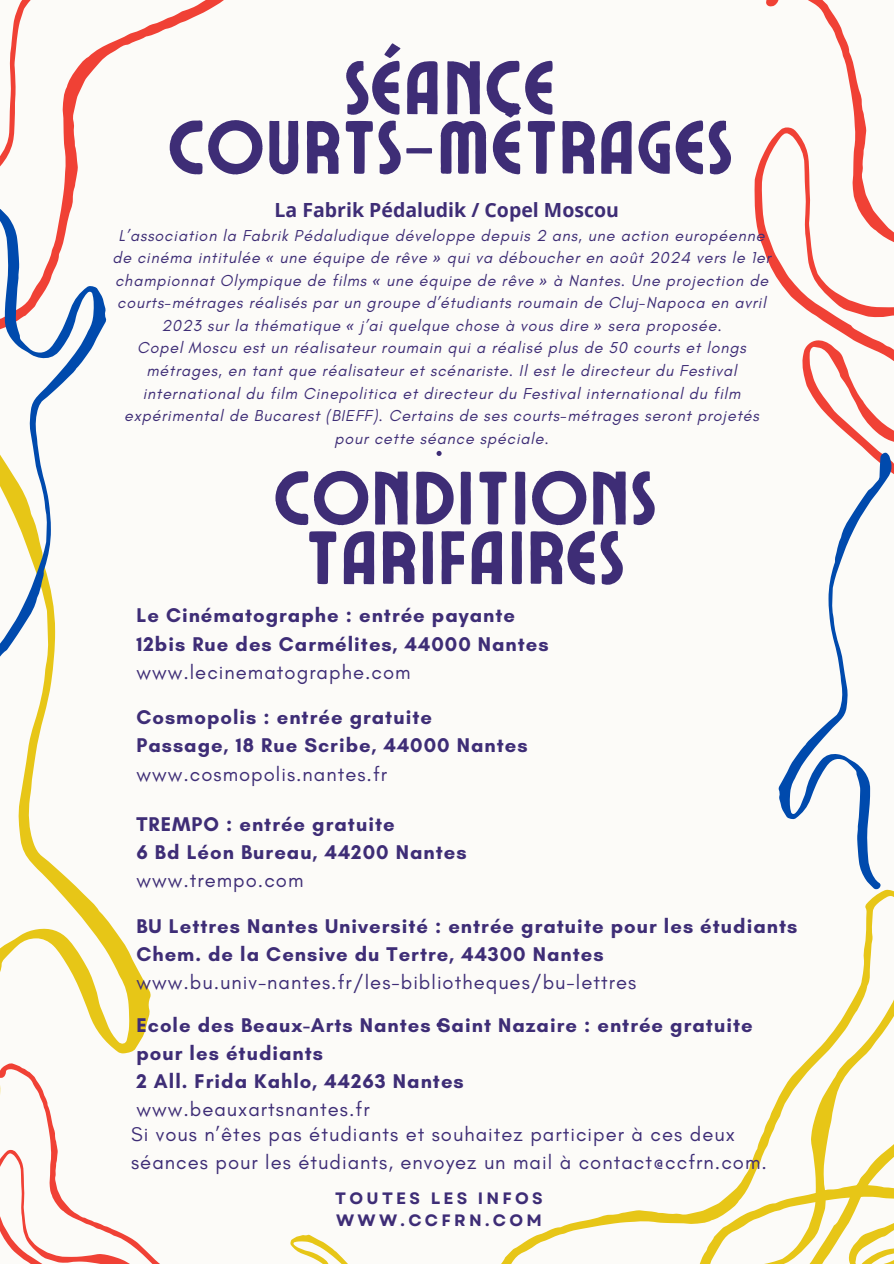
<style>
.page{position:relative;width:894px;height:1264px;background:#fff}
.page>*{position:absolute;margin:0;border:0;box-sizing:border-box;transform-origin:0 0}
.t1{font:75.45px/59.7px "Ayr Lucidity Condensed";color:#3e2d76;text-align:center}
.t2{font:700 20.25px/28.2px "Glacial Indifference";letter-spacing:.05em;color:#3e2d76}
.t3{font:20.25px/28.2px "Glacial Indifference";letter-spacing:.05em;color:#3e2d76}
.t4{font:700 19.5px "Open Sans";color:#3e2d76}
.t5{font:700 16.5px "Garet";letter-spacing:.2em;color:#3e2d76}
.t6{font:italic 16.2px/22.5px "Glacial Indifference";letter-spacing:.05em;color:#3e2d76;text-align:center}
.s1{font-family:"Noto Sans"}
</style>
<div class="page">
<div style="left:0;top:0;width:893px;height:1263px;background:#fcfbf8"></div>
<svg style="left:754px;top:0;width:139px;height:474px"></svg>
<svg style="left:778px;top:452px;width:113px;height:377px"></svg>
<svg style="left:508px;top:1210px;width:189px;height:53px"></svg>
<svg style="left:436px;top:451px;width:5px;height:5px"></svg>
<svg style="left:290px;top:1234px;width:218px;height:29px"></svg>
<svg style="left:0;top:1188px;width:159px;height:75px"></svg>
<svg style="left:697px;top:829px;width:196px;height:434px"></svg>
<svg style="left:0;top:692px;width:151px;height:496px"></svg>
<svg style="left:0;top:0;width:224px;height:320px"></svg>
<svg style="left:0;top:208px;width:106px;height:484px"></svg>
<svg style="left:436px;top:1022px;width:5px;height:5px"></svg>
<h3 class="t1" style="left:168px;top:54px;width:566px">SÉANCE<br>COURTS-MÉTRAGES</h3>
<p class="t4" style="left:274px;top:196px;width:346px">La Fabrik Pédaludik / Copel Moscou</p>
<p class="t6" style="left:112px;top:224px;width:660px">L’association la Fabrik Pédaludique développe depuis 2 ans, une action européenne de cinéma intitulée <span class="s1">«</span> une équipe de rêve <span class="s1">»</span> qui va déboucher en août 2024 vers le 1er championnat Olympique de films <span class="s1">«</span> une équipe de rêve <span class="s1">»</span> à Nantes. Une projection de courts-métrages réalisés par un groupe d’étudiants roumain de Cluj-Napoca en avril 2023 sur la thématique <span class="s1">«</span> j’ai quelque chose à vous dire <span class="s1">»</span> sera proposée.</p>
<h3 class="t6" style="left:124px;top:336px;width:636px">Copel Moscu est un réalisateur roumain qui a réalisé plus de 50 courts et longs métrages, en tant que réalisateur et scénariste. Il est le directeur du Festival international du film Cinepolitica et directeur du Festival international du film expérimental de Bucarest (BIEFF). Certains de ses courts-métrages seront projetés pour cette séance spéciale.</h3>
<p class="t1" style="left:273px;top:464px;width:384px">CONDITIONS<br>TARIFAIRES</p>
<p class="t2" style="left:136px;top:601px;width:413px">Le Cinématographe : entrée payante<br>12bis Rue des Carmélites, 44000 Nantes</p>
<p class="t3" style="left:136px;top:657px;width:275px">www.lecinematographe.com</p>
<p class="t2" style="left:136px;top:703px;width:392px">Cosmopolis : entrée gratuite<br>Passage, 18 Rue Scribe, 44000 Nantes</p>
<p class="t3" style="left:136px;top:759px;width:252px">www.cosmopolis.nantes.fr</p>
<p class="t2" style="left:136px;top:810px;width:331px">TREMPO : entrée gratuite<br>6 Bd Léon Bureau, 44200 Nantes</p>
<h1 class="t3" style="left:136px;top:866px;width:168px">www.trempo.com</h1>
<p class="t2" style="left:136px;top:911px;width:662px">BU Lettres Nantes Université : entrée gratuite pour les étudiants<br>Chem. de la Censive du Tertre, 44300 Nantes</p>
<p class="t3" style="left:136px;top:968px;width:501px">www.bu.univ-nantes.fr/les-bibliotheques/bu-lettres</p>
<h2 class="t2" style="left:136px;top:1010px;width:617px">Ecole des Beaux-Arts Nantes Saint Nazaire : entrée gratuite pour les étudiants<br>2 All. Frida Kahlo, 44263 Nantes</h2>
<p class="t3" style="left:136px;top:1095px;width:235px">www.beauxartsnantes.fr</p>
<h1 class="t3" style="left:131px;top:1119px;width:637px">Si vous n’êtes pas étudiants et souhaitez participer à ces deux séances pour les étudiants, envoyez un mail à contact@ccfrn.com.</h1>
<p class="t5" style="left:335px;top:1186px;width:209px">TOUTES LES INFOS</p>
<p class="t5" style="left:336px;top:1208px;width:207px">WWW.CCFRN.COM</p>
</div>
